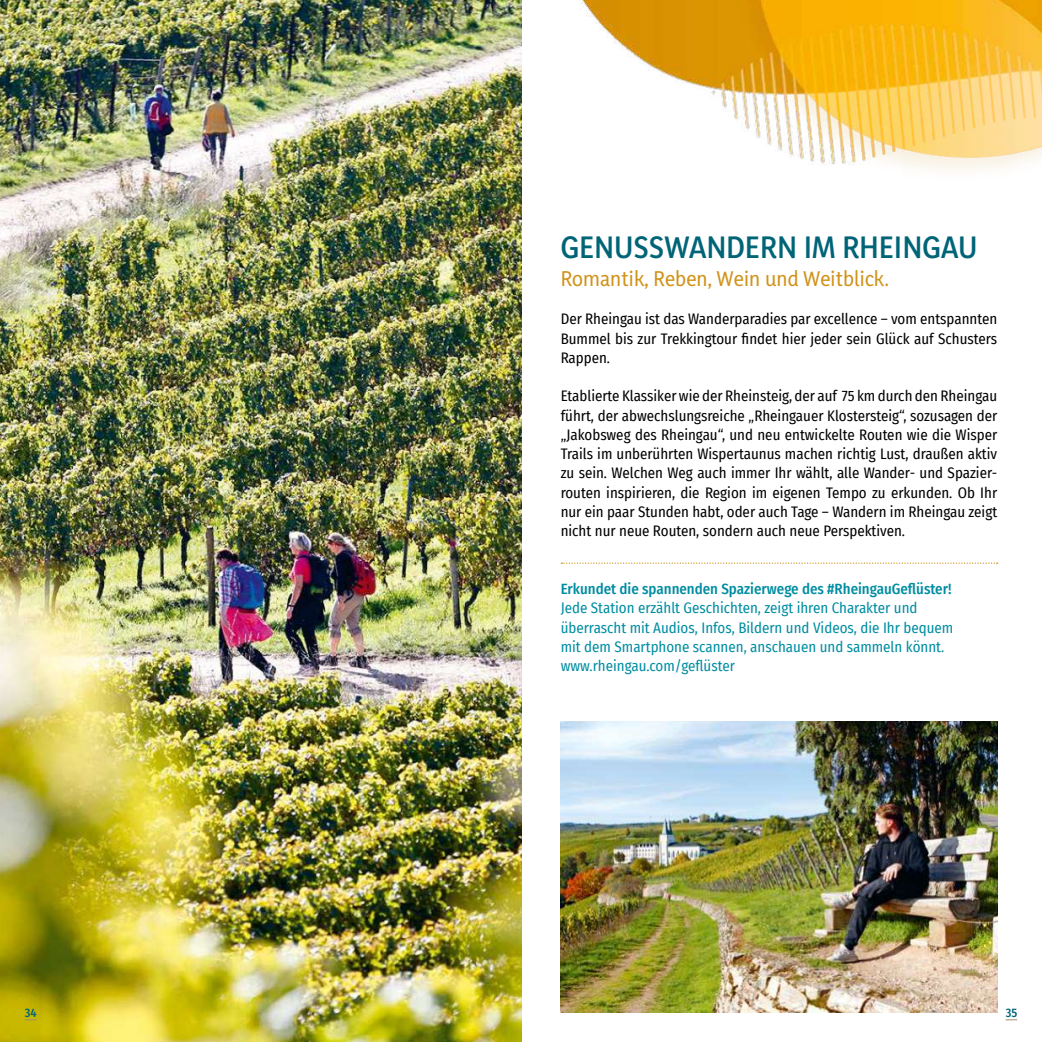
<style>
.page{position:relative;width:1042px;height:1042px;background:#fff}
.page>*{position:absolute;margin:0;border:0;box-sizing:border-box;transform-origin:0 0}
.t1{font:600 28px "Yaldevi";letter-spacing:.01em;color:#006477}
.t2{font:500 19.25px "Yaldevi";letter-spacing:.01em;color:#d0931a}
.t3{font:14.88px/19.2px "Fira Sans Condensed";color:#000;text-align:justify}
.t4{font:14.88px/19.2px "Fira Sans Condensed";color:#008da2}
.t5{font:500 14.88px "Fira Sans Condensed";color:#008da2}
.t6{font:500 12.25px "Fira Sans Condensed";color:#006477}
</style>
<div class="page">
<svg style="left:1005px;top:1019px;width:12px;height:1px"></svg>
<img style="left:561px;top:722px;width:436px;height:290px">
<svg style="left:561px;top:562px;width:436px;height:2px"></svg>
<img style="left:581px;top:0;width:461px;height:170px">
<img style="left:0;top:0;width:522px;height:1042px">
<svg style="left:25px;top:1019px;width:12px;height:1px"></svg>
<p class="t6" style="left:25px;top:1006px;width:13px">34</p>
<h1 class="t1" style="left:561px;top:232px;width:418px">GENUSSWANDERN IM RHEINGAU</h1>
<p class="t2" style="left:561px;top:270px;width:330px">Romantik, Reben, Wein und Weitblick.</p>
<p class="t3" style="left:561px;top:310px;width:438px">Der Rheingau ist das Wanderparadies par excellence – vom entspannten Bummel bis zur Trekkingtour 昀椀ndet hier jeder sein Glück auf Schusters Rappen.</p>
<p class="t3" style="left:561px;top:386px;width:438px">Etablierte Klassiker wie der Rheinsteig, der auf 75 km durch den Rheingau führt, der abwechslungsreiche „Rheingauer Klostersteig“, sozusagen der „Jakobsweg des Rheingau“, und neu entwickelte Routen wie die Wisper Trails im unberührten Wispertaunus machen richtig Lust, draußen aktiv zu sein. Welchen Weg auch immer Ihr wählt, alle Wander- und Spazier&shy;routen inspirieren, die Region im eigenen Tempo zu erkunden. Ob Ihr nur ein paar Stunden habt, oder auch Tage – Wandern im Rheingau zeigt nicht nur neue Routen, sondern auch neue Perspektiven.</p>
<p class="t5" style="left:561px;top:577px;width:392px">Erkundet die spannenden Spazierwege des #RheingauGe昀氀üster!</p>
<p class="t4" style="left:561px;top:598px;width:394px">Jede Station erzählt Geschichten, zeigt ihren Charakter und überrascht mit Audios, Infos, Bildern und Videos, die Ihr bequem mit dem Smartphone scannen, anschauen und sammeln könnt. www.rheingau.com/ge昀氀üster</p>
<p class="t6" style="left:1005px;top:1006px;width:13px">35</p>
</div>
